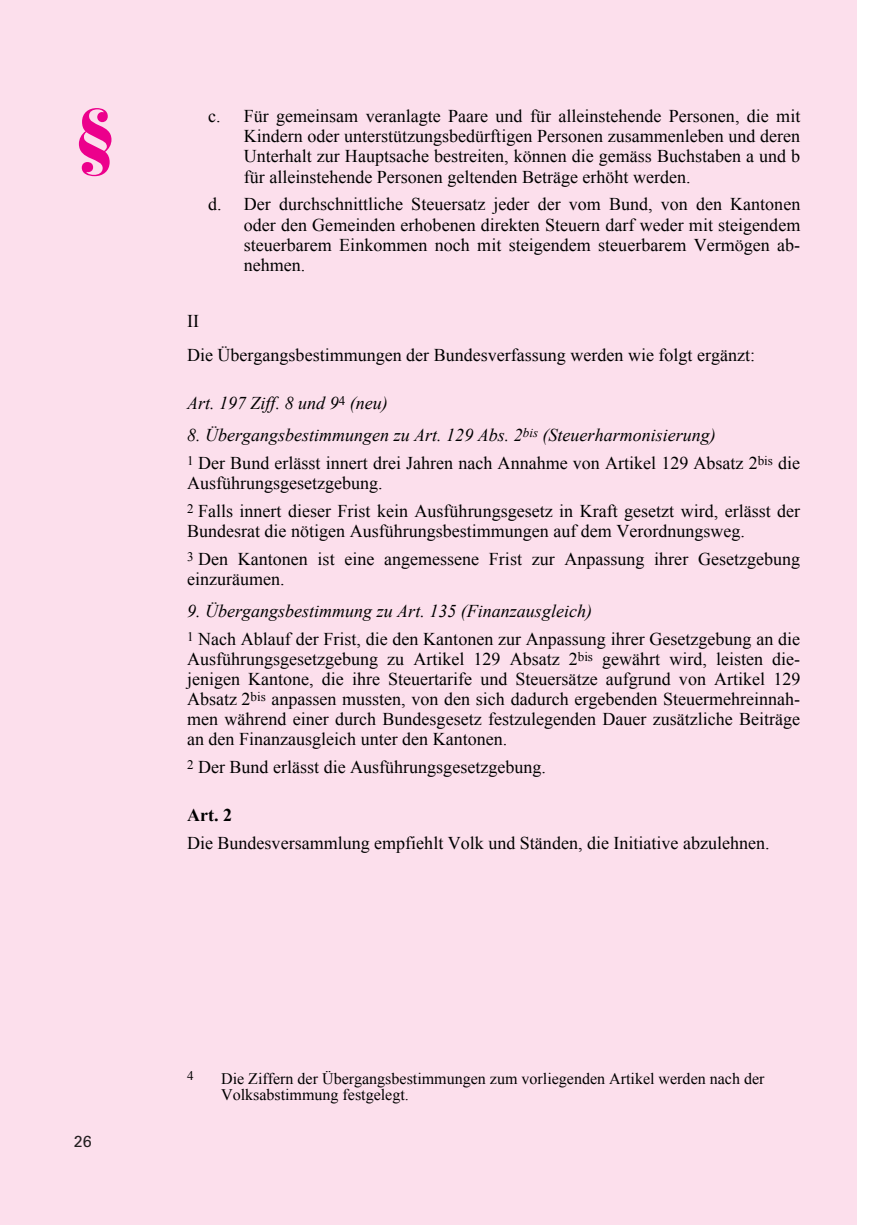
<style>
.page{position:relative;width:874px;height:1225px;background:#fff}
.page>*{position:absolute;margin:0;border:0;box-sizing:border-box;transform-origin:0 0}
.t1{font:900 70px "Bauer Bodoni";color:#ec008c}
.t2{font:18px/20px "Times New Roman";color:#000}
.t3{font:italic 18px "Times New Roman";color:#000}
.t4{font:700 18px "Times New Roman";color:#000}
.t5{font:16px/16px "Times New Roman";color:#000}
.t6{font:16px "Univers";color:#231f20}
.t7{font:13px "Times New Roman";color:#000}
.s1{font-style:italic}
</style>
<div class="page">
<div style="left:0;top:0;width:856px;height:1224px;background:#fcdfec"></div>
<h1 class="t1" style="left:74px;top:107px;width:44px">§</h1>
<p class="t2" style="left:244px;top:106px;width:557px;text-align:justify;text-indent:-36px">c. Für gemeinsam veranlagte Paare und für alleinstehende Personen, die mit Kindern oder unterstützungsbedürftigen Personen zusammenleben und deren Unterhalt zur Hauptsache bestreiten, können die gemäss Buchstaben a und b für alleinstehende Personen geltenden Beträge erhöht werden.</p>
<p class="t2" style="left:244px;top:194px;width:557px;text-align:justify;text-indent:-36px">d. Der durchschnittliche Steuersatz jeder der vom Bund, von den Kantonen oder den Gemeinden erhobenen direkten Steuern darf weder mit steigendem steuerbarem Einkommen noch mit steigendem steuerbarem Vermögen ab&shy;nehmen.</p>
<p class="t2" style="left:187px;top:303px;width:569px;line-height:34px">II<br>Die Übergangsbestimmungen der Bundesverfassung werden wie folgt ergänzt:</p>
<p class="t3" style="left:187px;top:392px;width:202px">Art. 197 Ziff. 8 und 9<sup>4</sup> (neu)</p>
<p class="t2" style="left:187px;top:420px;width:614px;line-height:28px"><span class="s1">8. Übergangsbestimmungen zu Art. 129 Abs. 2</span><sup>bis</sup> <span class="s1">(Steuerharmonisierung)<br></span><sup>1</sup> Der Bund erlässt innert drei Jahren nach Annahme von Artikel 129 Absatz 2<sup>bis</sup> die</p>
<p class="t2" style="left:187px;top:468px;width:614px;line-height:28px">Ausführungsgesetzgebung.<br><sup>2</sup> Falls innert dieser Frist kein Ausführungsgesetz in Kraft gesetzt wird, erlässt der</p>
<p class="t2" style="left:187px;top:516px;width:614px;line-height:28px">Bundesrat die nötigen Ausführungsbestimmungen auf dem Verordnungsweg.<br><sup>3</sup> Den Kantonen ist eine angemessene Frist zur Anpassung ihrer Gesetzgebung</p>
<p class="t2" style="left:187px;top:568px;width:99px">einzuräumen.</p>
<p class="t2" style="left:187px;top:596px;width:614px;line-height:28px"><span class="s1">9. Übergangsbestimmung zu Art. 135 (Finanzausgleich)<br></span><sup>1</sup> Nach Ablauf der Frist, die den Kantonen zur Anpassung ihrer Gesetzgebung an die</p>
<p class="t2" style="left:187px;top:648px;width:614px;text-align:justify">Ausführungsgesetzgebung zu Artikel 129 Absatz 2<sup>bis</sup> gewährt wird, leisten die&shy;jenigen Kantone, die ihre Steuertarife und Steuersätze aufgrund von Artikel 129<br>Absatz 2<sup>bis</sup> anpassen mussten, von den sich dadurch ergebenden Steuermehreinnah&shy;men während einer durch Bundesgesetz festzulegenden Dauer zusätzliche Beiträge an den Finanzausgleich unter den Kantonen.</p>
<p class="t2" style="left:187px;top:756px;width:360px"><sup>2</sup> Der Bund erlässt die Ausführungsgesetzgebung.</p>
<p class="t4" style="left:187px;top:804px;width:46px">Art. 2</p>
<p class="t2" style="left:187px;top:832px;width:584px">Die Bundesversammlung empfiehlt Volk und Ständen, die Initiative abzulehnen.</p>
<p class="t6" style="left:74px;top:1136px;width:19px">26</p>
<p class="t7" style="left:187px;top:1068px;width:8px">4</p>
<p class="t5" style="left:221px;top:1070px;width:544px">Die Ziffern der Übergangsbestimmungen zum vorliegenden Artikel werden nach der<br>Volksabstimmung festgelegt.</p>
</div>
